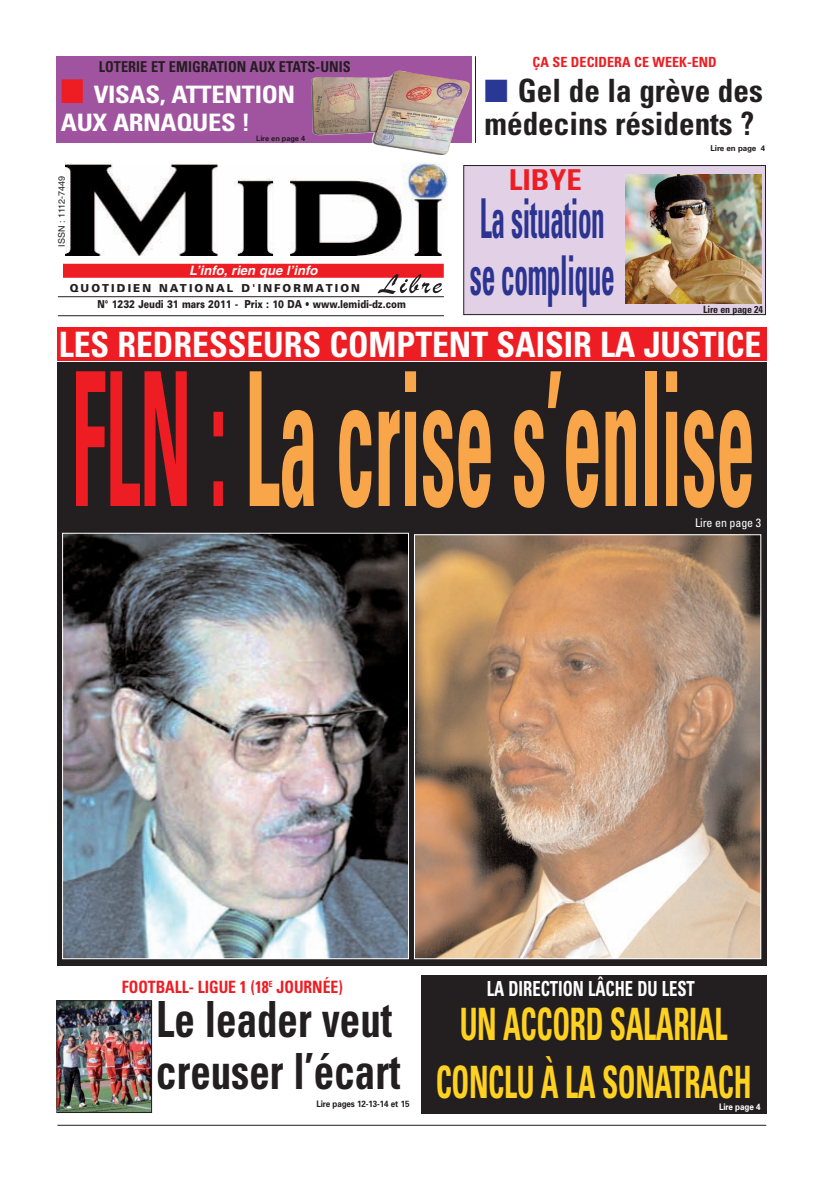
<style>
.page{position:relative;width:823px;height:1191px;background:#fff}
.page>*{position:absolute;margin:0;border:0;box-sizing:border-box;transform-origin:0 0}
.t1{font:700 condensed 186.5px "Univers";letter-spacing:-.01em;color:#f9a64a;scale:.42 1}
.t2{font:700 condensed 54.9px/56.7px "Univers";letter-spacing:-.015em;color:#2c3491;scale:.49 1}
.t3{font:700 condensed 49.9px/51.5px "Univers";color:#231f20;scale:.82 1}
.t4{font:700 condensed 44.6px/58.1px "Univers";letter-spacing:-.015em;color:#ffd121;text-align:center;scale:.65 1}
.t5{font:700 condensed 35px "Univers";color:#fff;scale:.96 1}
.t6{font:700 condensed 32.1px/33.1px "Univers";color:#231f20}
.t7{font:700 condensed 28.8px "Univers";color:#ee1d23;scale:1.06 1}
.t8{font:700 condensed 24px/27.6px "Univers";letter-spacing:-.015em;color:#fff;scale:1.1 1}
.t9{font:700 condensed 20.8px "Univers";color:#fff;scale:.8 1}
.t10{font:700 condensed 17px "Univers";color:#ee1d23;scale:.92 1}
.t11{font:700 condensed 15px "Univers";letter-spacing:.005em;color:#231f20;scale:.95 1}
.t12{font:700 condensed 14px "Univers";letter-spacing:.005em;color:#ee1d23}
.t13{font:italic 700 13px "Helvetica";color:#fff}
.t14{font:condensed 12px "Univers";letter-spacing:-.015em;color:#fff}
.t15{font:900 11px "Univers";color:#231f20;scale:.8 1}
.t16{font:900 11px "Univers";letter-spacing:.2em;color:#231f20;scale:.95 1}
.t17{font:700 condensed 10px "Univers";letter-spacing:-.015em;color:#231f20}
.t18{font:700 9px "Univers";letter-spacing:-.015em;color:#231f20;scale:.9 1}
.t19{font:9px "Helvetica";color:#231f20}
.t20{font:700 9px "Univers";letter-spacing:-.015em;color:#fff;scale:.9 1}
.t21{font:700 8px "Univers";letter-spacing:-.015em;color:#231f20}
.t22{font:700 7.5px "Univers";letter-spacing:-.015em;color:#231f20}
.s1{color:#ee1d23}
.s2{color:#293795}
</style>
<div class="page">
<div style="left:57px;top:362px;width:708px;height:603px;background:#231f20"></div>
<div style="left:57px;top:328px;width:708px;height:33px;background:#ee1d23"></div>
<img style="left:416px;top:536px;width:342px;height:421px">
<div style="left:414px;top:534px;width:346px;height:425px;border:1px solid #fff"></div>
<img style="left:64px;top:535px;width:342px;height:422px">
<div style="left:62px;top:533px;width:346px;height:426px;border:1px solid #fff"></div>
<div style="left:463px;top:165px;width:302px;height:149px;background:#e2d1e6"></div>
<div style="left:463px;top:165px;width:302px;height:150px;border:1px solid #231f20"></div>
<img style="left:66px;top:163px;width:381px;height:93px">
<hr style="left:58px;top:315px;width:385px;height:1px;background:#231f20">
<hr style="left:58px;top:296px;width:385px;height:1px;background:#231f20">
<div style="left:63px;top:264px;width:380px;height:14px;background:#ee1d23"></div>
<svg style="left:377px;top:274px;width:64px;height:20px"></svg>
<div style="left:57px;top:56px;width:415px;height:87px;background:#a0549f"></div>
<hr style="left:474px;top:56px;width:1px;height:87px;background:#231f20">
<img style="left:625px;top:174px;width:136px;height:130px">
<img style="left:311px;top:70px;width:158px;height:85px">
<hr style="left:57px;top:1124px;width:708px;height:1px;background:#231f20">
<div style="left:421px;top:975px;width:344px;height:139px;background:#231f20"></div>
<img style="left:59px;top:1002px;width:91px;height:108px">
<div style="left:57px;top:1000px;width:95px;height:112px;border:1px solid #231f20"></div>
<h3 class="t11" style="left:99px;top:61px;width:266px">LOTERIE ET EMIGRATION AUX ETATS-UNIS</h3>
<p class="t12" style="left:532px;top:57px;width:185px">ÇA SE DECIDERA CE WEEK-END</p>
<h3 class="t8" style="left:61px;top:83px;width:214px"><span class="s1">■</span> VISAS, ATTENTION<br>AUX ARNAQUES !</h3>
<h3 class="t6" style="left:484px;top:77px;width:279px"><span class="s2">■</span> Gel de la grève des médecins résidents ?</h3>
<p class="t22" style="left:256px;top:136px;width:51px">Lire en page 4</p>
<p class="t19" style="left:58px;top:247px;width:72px;rotate:-90deg">ISSN : 1112-7449</p>
<p class="t13" style="left:189px;top:265px;width:129px">L’info, rien que l’info</p>
<p class="t16" style="left:70px;top:284px;width:306px">QUOTIDIEN NATIONAL D'INFORMATION</p>
<p class="t15" style="left:97px;top:300px;width:386px">N° 1232 Jeudi 31 mars 2011 - Prix : 10 DA • www.lemidi-dz.com</p>
<h3 class="t7" style="left:508px;top:169px;width:70px">LIBYE</h3>
<h2 class="t2" style="left:469px;top:195px;width:296px">La situation se complique</h2>
<p class="t21" style="left:710px;top:145px;width:56px">Lire en page 4</p>
<p class="t17" style="left:702px;top:305px;width:61px">Lire en page 24</p>
<h3 class="t5" style="left:59px;top:332px;width:733px">LES REDRESSEURS COMPTENT SAISIR LA JUSTICE</h3>
<h1 class="t1" style="left:71px;top:371px;width:1628px"><span class="s1">FLN :</span> La crise s’enlise</h1>
<p class="t14" style="left:694px;top:518px;width:68px">Lire en page 3</p>
<h3 class="t10" style="left:122px;top:980px;width:241px">FOOTBALL- LIGUE 1 (18<sup>E</sup> JOURNÉE)</h3>
<h3 class="t3" style="left:156px;top:998px;width:299px">Le leader veut creuser l’écart</h3>
<p class="t18" style="left:316px;top:1101px;width:105px">Lire pages 12-13-14 et 15</p>
<h3 class="t9" style="left:486px;top:981px;width:261px">LA DIRECTION LÂCHE DU LEST</h3>
<h3 class="t4" style="left:435px;top:998px;width:487px">UN ACCORD SALARIAL<br>CONCLU À LA SONATRACH</h3>
<p class="t20" style="left:718px;top:1103px;width:48px">Lire page 4</p>
</div>
